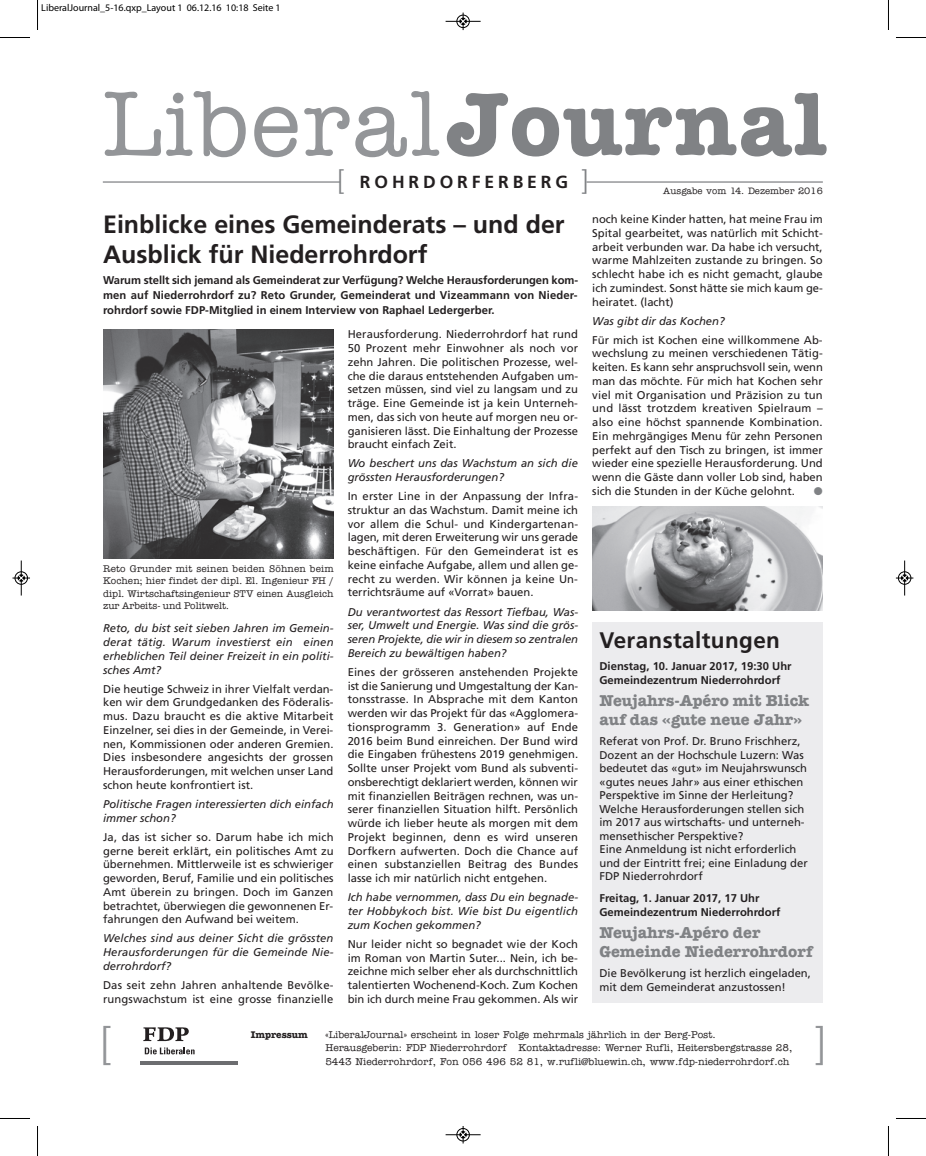
<style>
.page{position:relative;width:926px;height:1156px;background:#fff}
.page>*{position:absolute;margin:0;border:0;box-sizing:border-box;transform-origin:0 0}
.t1{font:500 92.25px "American Typewriter";letter-spacing:.02em;color:#939598}
.t2{font:300 43.75px "Frutiger";color:#939598}
.t3{font:700 25px/30px "Frutiger";color:#231f20}
.t4{font:700 22.5px "Frutiger";letter-spacing:.015em;color:#231f20}
.t5{font:700 17.5px "Frutiger";letter-spacing:.22em;color:#231f20}
.t6{font:700 16.25px/18.8px "American Typewriter";color:#808285}
.t7{font:11.25px/13.8px "Frutiger";color:#231f20;text-align:justify}
.t8{font:italic 11.25px/13.8px "Frutiger";color:#231f20;text-align:justify}
.t9{font:700 11.25px/13.5px "Frutiger";color:#231f20}
.t10{font:11.25px "Zapf Dingbats ITC";color:#808285}
.t11{font:500 10px/13.8px "American Typewriter";color:#231f20}
.t12{font:10px/12.5px "American Typewriter";color:#231f20;text-align:justify}
.t13{font:10px "Myriad Pro";color:#000}
.t14{font:700 10px "American Typewriter";color:#231f20}
.t15{font:500 9.38px "American Typewriter";color:#231f20}
.s1{font-weight:700;color:#808285}
.s2{font-weight:300;font-size:27.5px;color:#808285}
</style>
<div class="page">
<hr style="left:140px;top:1062px;width:98px;height:3px;background:#6c6d70">
<svg style="left:145px;top:1047px;width:49px;height:7px"></svg>
<svg style="left:143px;top:1027px;width:46px;height:14px"></svg>
<hr style="left:103px;top:181px;width:237px;height:2px;background:#808285">
<hr style="left:586px;top:181px;width:236px;height:2px;background:#808285">
<div style="left:592px;top:622px;width:230px;height:381px;background:#ececee"></div>
<img style="left:103px;top:330px;width:230px;height:228px">
<img style="left:592px;top:506px;width:230px;height:104px">
<hr style="left:37px;top:0;width:1px;height:30px;background:#000">
<hr style="left:0;top:37px;width:30px;height:1px;background:#000">
<hr style="left:888px;top:0;width:1px;height:30px;background:#000">
<hr style="left:895px;top:37px;width:30px;height:1px;background:#000">
<hr style="left:37px;top:1126px;width:1px;height:30px;background:#000">
<hr style="left:0;top:1118px;width:30px;height:1px;background:#000">
<hr style="left:888px;top:1126px;width:1px;height:30px;background:#000">
<hr style="left:895px;top:1118px;width:30px;height:1px;background:#000">
<hr style="left:445px;top:21px;width:35px;height:1px;background:#000">
<div style="left:456px;top:15px;width:13px;height:13px;border:1px solid #000;border-radius:50%"></div>
<svg style="left:460px;top:13px;width:6px;height:17px"></svg>
<hr style="left:445px;top:1134px;width:35px;height:1px;background:#000">
<div style="left:456px;top:1128px;width:13px;height:13px;border:1px solid #000;border-radius:50%"></div>
<svg style="left:460px;top:1126px;width:6px;height:17px"></svg>
<div style="left:15px;top:571px;width:13px;height:14px;border:1px solid #fff;border-radius:50%"></div>
<hr style="left:21px;top:560px;width:1px;height:35px;background:#000">
<div style="left:15px;top:571px;width:13px;height:13px;border:1px solid #000;border-radius:50%"></div>
<svg style="left:12px;top:575px;width:18px;height:6px"></svg>
<div style="left:897px;top:571px;width:14px;height:14px;border:1px solid #fff;border-radius:50%"></div>
<hr style="left:904px;top:560px;width:1px;height:35px;background:#000">
<div style="left:898px;top:571px;width:12px;height:13px;border:1px solid #000;border-radius:50%"></div>
<svg style="left:895px;top:575px;width:18px;height:6px"></svg>
<p class="t13" style="left:41px;top:4px;width:241px">LiberalJournal_5-16.qxp_Layout 1 06.12.16 10:18 Seite 1</p>
<h1 class="t1" style="left:103px;top:93px;width:726px">Liberal<span class="s1">Journal</span></h1>
<h3 class="t5" style="left:337px;top:175px;width:252px"><span class="s2">[</span> ROHRDORFERBERG <span class="s2">]</span></h3>
<p class="t15" style="left:663px;top:187px;width:161px">Ausgabe vom 14. Dezember 2016</p>
<h3 class="t3" style="left:103px;top:212px;width:463px">Einblicke eines Gemeinderats – und der<br>Ausblick für Niederrohrdorf</h3>
<p class="t9" style="left:103px;top:273px;width:476px;line-height:15px;text-align:justify">Warum stellt sich jemand als Gemeinderat zur Verfügung? Welche Herausforderungen kom&shy;men auf Niederrohrdorf zu? Reto Grunder, Gemeinderat und Vizeammann von Nieder&shy;rohrdorf sowie FDP-Mitglied in einem Interview von Raphael Ledergerber.</p>
<p class="t12" style="left:103px;top:562px;width:232px">Reto Grunder mit seinen beiden Söhnen beim Kochen; hier findet der dipl. El. Ingenieur FH / dipl. Wirtschaftsingenieur STV einen Ausgleich zur Arbeits- und Politwelt.</p>
<p class="t8" style="left:103px;top:622px;width:232px">Reto, du bist seit sieben Jahren im Gemein&shy;derat tätig. Warum investierst ein einen erheblichen Teil deiner Freizeit in ein po liti&shy;sches Amt?</p>
<p class="t7" style="left:103px;top:683px;width:232px">Die heutige Schweiz in ihrer Vielfalt verdan&shy;ken wir dem Grundgedanken des Föderalis&shy;mus. Dazu braucht es die aktive Mitarbeit Einzelner, sei dies in der Gemeinde, in Verei&shy;nen, Kommissionen oder anderen Gremien.<br>Dies insbesondere angesichts der grossen Herausforderungen, mit welchen unser Land schon heute konfrontiert ist.</p>
<p class="t8" style="left:103px;top:798px;width:232px">Politische Fragen interessierten dich einfach immer schon?</p>
<p class="t7" style="left:103px;top:831px;width:232px">Ja, das ist sicher so. Darum habe ich mich gerne bereit erklärt, ein politisches Amt zu übernehmen. Mittlerweile ist es schwieriger geworden, Beruf, Familie und ein politisches Amt überein zu bringen. Doch im Ganzen betrachtet, überwiegen die gewonnenen Er&shy;fahrungen den Aufwand bei weitem.</p>
<p class="t8" style="left:103px;top:932px;width:232px">Welches sind aus deiner Sicht die grössten Herausforderungen für die Gemeinde Nie&shy;derrohrdorf?</p>
<p class="t7" style="left:103px;top:979px;width:232px">Das seit zehn Jahren anhaltende Bevölke&shy;rungswachstum ist eine grosse finanzielle</p>
<p class="t7" style="left:347px;top:328px;width:232px">Her aus forderung. Niederrohrdorf hat rund 50 Prozent mehr Einwohner als noch vor zehn Jahren. Die politischen Prozesse, wel&shy;che die daraus entstehenden Aufgaben um&shy;setzen müssen, sind viel zu langsam und zu träge. Eine Gemeinde ist ja kein Unterneh&shy;men, das sich von heute auf morgen neu or&shy;ganisieren lässt. Die Einhaltung der Prozesse braucht einfach Zeit.</p>
<p class="t8" style="left:347px;top:457px;width:232px">Wo beschert uns das Wachstum an sich die grössten Herausforderungen?</p>
<p class="t7" style="left:347px;top:490px;width:232px">In erster Line in der Anpassung der Infra&shy;struktur an das Wachstum. Damit meine ich vor allem die Schul- und Kindergartenan - lagen, mit deren Erweiterung wir uns gerade beschäftigen. Für den Gemeinderat ist es keine einfache Aufgabe, allem und allen ge&shy;recht zu werden. Wir können ja keine Un&shy;terrichtsräume auf «Vorrat» bauen.</p>
<p class="t8" style="left:347px;top:605px;width:232px">Du verantwortest das Ressort Tiefbau, Was&shy;ser, Umwelt und Energie. Was sind die grös&shy;seren Projekte, die wir in diesem so zentralen Bereich zu bewältigen haben?</p>
<p class="t7" style="left:347px;top:666px;width:232px">Eines der grösseren anstehenden Projekte ist die Sanierung und Umgestaltung der Kan&shy;tonsstrasse. In Absprache mit dem Kanton werden wir das Projekt für das «Agglomera&shy;tionsprogramm 3. Generation» auf Ende 2016 beim Bund einreichen. Der Bund wird die Eingaben frühestens 2019 genehmigen.<br>Sollte unser Projekt vom Bund als subventi&shy;onsberechtigt deklariert werden, können wir mit finanziellen Beiträgen rechnen, was un&shy;serer finanziellen Situation hilft. Persönlich würde ich lieber heute als morgen mit dem Projekt beginnen, denn es wird unseren Dorfkern aufwerten. Doch die Chance auf einen substanziellen Beitrag des Bundes lasse ich mir natürlich nicht entgehen.</p>
<p class="t8" style="left:347px;top:891px;width:232px">Ich habe vernommen, dass Du ein begnade&shy;ter Hobbykoch bist. Wie bist Du eigentlich zum Kochen gekommen?</p>
<p class="t7" style="left:347px;top:938px;width:232px">Nur leider nicht so begnadet wie der Koch im Roman von Martin Suter... Nein, ich be&shy;zeichne mich selber eher als durchschnittlich talentierten Wochenend-Koch. Zum Kochen bin ich durch meine Frau gekommen. Als wir</p>
<p class="t7" style="left:592px;top:213px;width:232px">noch keine Kinder hatten, hat meine Frau im Spital gearbeitet, was natürlich mit Schicht&shy;arbeit verbunden war. Da habe ich versucht, warme Mahlzeiten zustande zu bringen. So schlecht habe ich es nicht gemacht, glaube ich zumindest. Sonst hätte sie mich kaum ge&shy;heiratet. (lacht)</p>
<p class="t8" style="left:592px;top:315px;width:134px">Was gibt dir das Kochen?</p>
<p class="t7" style="left:592px;top:334px;width:232px">Für mich ist Kochen eine willkommene Ab&shy;wechslung zu meinen verschiedenen Tätig&shy;keiten. Es kann sehr anspruchsvoll sein, wenn man das möchte. Für mich hat Kochen sehr viel mit Organisation und Präzision zu tun und lässt trotzdem kreativen Spielraum – also eine höchst spannende Kombination.<br>Ein mehrgängiges Menu für zehn Personen perfekt auf den Tisch zu bringen, ist immer wieder eine spezielle Herausforderung. Und wenn die Gäste dann voller Lob sind, haben sich die Stunden in der Küche gelohnt.</p>
<p class="t10" style="left:813px;top:484px;width:10px">●</p>
<h3 class="t4" style="left:599px;top:631px;width:182px">Veranstaltungen</h3>
<p class="t9" style="left:599px;top:660px;width:193px">Dienstag, 10. Januar 2017, 19:30 Uhr<br>Gemeindezentrum Niederrohrdorf</p>
<h3 class="t6" style="left:599px;top:690px;width:211px">Neujahrs-Apéro mit Blick auf das «gute neue Jahr»</h3>
<p class="t7" style="left:599px;top:735px;width:210px;text-align:left">Referat von Prof. Dr. Bruno Frischherz, Dozent an der Hochschule Luzern: Was bedeutet das «gut» im Neujahrswunsch «gutes neues Jahr» aus einer ethischen Perspektive im Sinne der Herleitung?<br>Welche Herausforderungen stellen sich im 2017 aus wirtschafts- und unterneh&shy;mensethischer Perspektive?<br>Eine Anmeldung ist nicht erforderlich und der Eintritt frei; eine Einladung der FDP Niederrohrdorf</p>
<p class="t9" style="left:599px;top:892px;width:182px">Freitag, 1. Januar 2017, 17 Uhr<br>Gemeindezentrum Niederrohrdorf</p>
<h3 class="t6" style="left:599px;top:922px;width:214px">Neujahrs-Apéro der<br>Gemeinde Niederrohrdorf</h3>
<p class="t7" style="left:599px;top:967px;width:213px">Die Bevölkerung ist herzlich eingeladen, mit dem Gemeinderat anzustossen!</p>
<h2 class="t2" style="left:100px;top:1026px;width:14px">[</h2>
<h2 class="t2" style="left:813px;top:1026px;width:14px">]</h2>
<p class="t14" style="left:251px;top:1025px;width:59px">Impressum</p>
<p class="t11" style="left:325px;top:1028px;width:468px">«LiberalJournal» erscheint in loser Folge mehrmals jährlich in der Berg-Post.<br>Herausgeberin: FDP Niederrohrdorf Kontaktadresse: Werner Rufli, Heitersbergstrasse 28,</p>
<p class="t11" style="left:325px;top:1055px;width:465px">5443 Niederrohrdorf, Fon 056 496 52 81, w.rufli@bluewin.ch, www.fdp-niederrohrdorf.ch</p>
</div>
